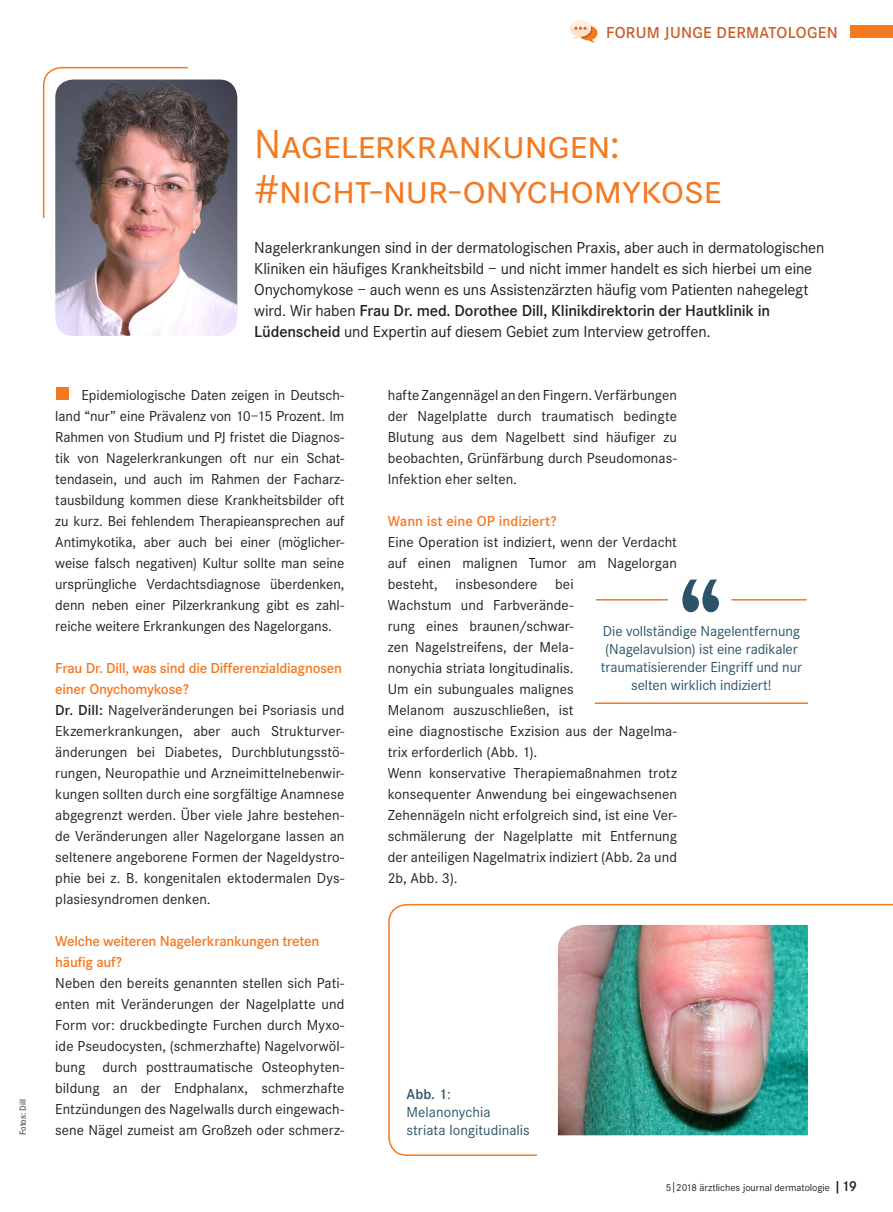
<style>
.page{position:relative;width:893px;height:1212px;background:#fff}
.page>*{position:absolute;margin:0;border:0;box-sizing:border-box;transform-origin:0 0}
.Headline{font:42px "Corporate SSC";letter-spacing:-.005em;color:#f47921}
.Subline{font:16.5px/21px "Corporate S";letter-spacing:-.01em;color:#231f20}
.t1{font:600 16.5px "Corporate S";letter-spacing:.02em;color:#cb5d27}
.Fließtext{font:15px/21px "Corporate S";letter-spacing:.005em;color:#231f20;text-align:justify}
.Fließtext-2{font:600 15px/21px "Corporate S";letter-spacing:-.015em;color:#f47921}
.Erster_Absatz{font:15px/18px "Corporate S";letter-spacing:-.005em;color:#2c5369;text-align:center}
.Bildunterschriften{font:15px "Corporate S";letter-spacing:.005em;color:#2c5369}
.Bildunterschriften-2{font:600 15px "Corporate S";color:#2c5369}
.Pagina{font:10.5px "Corporate S";color:#231f20}
.t2{font:9px "Corporate S";color:#231f20}
.s1{font-weight:600}
.s2{font-weight:400}
.s3{font-weight:600;font-size:15px}
</style>
<div class="page">
<div style="left:850px;top:25px;width:43px;height:13px;background:#f47921"></div>
<svg style="left:570px;top:20px;width:27px;height:23px"></svg>
<svg style="left:388px;top:904px;width:505px;height:252px"></svg>
<div style="left:56px;top:387px;width:13px;height:13px;background:#f47921"></div>
<div style="left:43px;top:67px;width:198px;height:192px;border:2px solid #f47921;border-radius:18px"></div>
<div style="left:34px;top:218px;width:186px;height:56px;background:#fff"></div>
<div style="left:188px;top:55px;width:58px;height:206px;background:#fff"></div>
<img style="left:55px;top:80px;width:182px;height:256px">
<img style="left:558px;top:925px;width:250px;height:210px">
<hr style="left:596px;top:599px;width:76px;height:1px;background:#f47921">
<hr style="left:731px;top:599px;width:76px;height:1px;background:#f47921">
<hr style="left:595px;top:702px;width:213px;height:2px;background:#f47921">
<div style="left:669px;top:594px;width:59px;height:15px;background:#fff"></div>
<svg style="left:682px;top:579px;width:37px;height:33px"></svg>
<div style="left:537px;top:1140px;width:356px;height:31px;background:#fff"></div>
<p class="t1" style="left:606px;top:23px;width:233px">FORUM JUNGE DERMATOLOGEN</p>
<p class="t2" style="left:18px;top:1135px;width:37px;rotate:-90deg">Fotos: Dill</p>
<p class="Headline" style="left:254px;top:121px;width:368px">Nagelerkrankungen:</p>
<p class="Headline" style="left:254px;top:166px;width:469px">#nicht-nur-onychomykose</p>
<p class="Subline" style="left:254px;top:237px;width:572px">Nagelerkrankungen sind in der dermatologischen Praxis, aber auch in dermatologischen Kliniken ein häufiges Krankheitsbild – und nicht immer handelt es sich hierbei um eine Onychomykose – auch wenn es uns Assistenzärzten häufig vom Patienten nahegelegt wird. Wir haben <span class="s1">Frau Dr. med. Dorothee Dill, Klinikdirektorin der Hautklinik in</span></p>
<p class="Subline" style="left:254px;top:321px;width:458px"><span class="s1">Lüdenscheid</span> und Expertin auf diesem Gebiet zum Interview getroffen.</p>
<p class="Fließtext" style="left:55px;top:385px;width:291px;text-indent:26px">Epidemiologische Daten zeigen in Deutsch&shy;land “nur” eine Prävalenz von 10–15 Prozent. Im Rahmen von Studium und PJ fristet die Diagnos&shy;tik von Nagelerkrankungen oft nur ein Schat&shy;tendasein, und auch im Rahmen der Facharz&shy;tausbildung kommen diese Krankheitsbilder oft zu kurz. Bei fehlendem Therapieansprechen auf Antimykotika, aber auch bei einer (möglicher&shy;weise falsch negativen) Kultur sollte man seine ursprüngliche Verdachtsdiagnose überdenken, denn neben einer Pilzerkrankung gibt es zahl&shy;reiche weitere Erkrankungen des Nagelorgans.</p>
<p class="Fließtext-2" style="left:55px;top:657px;width:288px">Frau Dr. Dill, was sind die Differenzialdiagnosen einer Onychomykose?</p>
<p class="Fließtext" style="left:55px;top:700px;width:291px"><span class="s1">Dr. Dill:</span> Nagelveränderungen bei Psoriasis und Ekzemerkrankungen, aber auch Strukturver&shy;änderungen bei Diabetes, Durchblutungsstö&shy;rungen, Neuropathie und Arzneimittelnebenwir&shy;kungen sollten durch eine sorgfältige Anamnese abgegrenzt werden. Über viele Jahre bestehen&shy;de Veränderungen aller Nagelorgane lassen an seltenere angeborene Formen der Nageldystro&shy;phie bei z. B. kongenitalen ektodermalen Dys&shy;plasiesyndromen denken.</p>
<p class="Fließtext-2" style="left:55px;top:930px;width:266px">Welche weiteren Nagelerkrankungen treten häufig auf?</p>
<p class="Fließtext" style="left:55px;top:973px;width:291px">Neben den bereits genannten stellen sich Pati&shy;enten mit Veränderungen der Nagelplatte und Form vor: druckbedingte Furchen durch Myxo&shy;ide Pseudocysten, (schmerzhafte) Nagelvorwöl&shy;bung durch posttraumatische Osteophyten&shy;bildung an der Endphalanx, schmerzhafte Entzündungen des Nagelwalls durch eingewach&shy;sene Nägel zumeist am Großzeh oder schmerz-</p>
<p class="Fließtext" style="left:388px;top:385px;width:291px">hafte Zangennägel an den Fingern. Verfärbungen der Nagelplatte durch traumatisch bedingte Blutung aus dem Nagelbett sind häufiger zu beobachten, Grünfärbung durch Pseudomonas-Infektion eher selten.</p>
<p class="Fließtext-2" style="left:388px;top:510px;width:170px">Wann ist eine OP indiziert?</p>
<p class="Fließtext" style="left:388px;top:532px;width:291px;text-align:left">Eine Operation ist indiziert, wenn der Verdacht auf einen malignen Tumor am Nagelorgan besteht, insbesondere bei<br>Wachstum und Farbverände-<br>rung eines braunen/schwar-<br>zen Nagelstreifens, der Mela-<br>nonychia striata longitudinalis.<br>Um ein subunguales malignes<br>Melanom auszuschließen, ist<br>eine diagnostische Exzision aus der Nagelma&shy;trix erforderlich (Abb. 1).</p>
<p class="Fließtext" style="left:388px;top:763px;width:291px">Wenn konservative Therapiemaßnahmen trotz konsequenter Anwendung bei eingewachsenen Zehennägeln nicht erfolgreich sind, ist eine Ver&shy;schmälerung der Nagelplatte mit Entfernung der anteiligen Nagelmatrix indiziert (Abb. 2a und 2b, Abb. 3).</p>
<p class="Erster_Absatz" style="left:601px;top:623px;width:203px">Die vollständige Nagelentfernung (Nagelavulsion) ist eine radikaler traumatisierender Eingriff und nur selten wirklich indiziert!</p>
<p class="Bildunterschriften-2" style="left:406px;top:1086px;width:46px">Abb. 1<span class="s2">:</span></p>
<p class="Bildunterschriften" style="left:406px;top:1104px;width:85px">Melanonychia</p>
<p class="Bildunterschriften" style="left:406px;top:1122px;width:125px">striata longitudinalis</p>
<p class="Pagina" style="left:666px;top:1182px;width:193px">5|2018 ärztliches journal dermatologie <span class="s3">|19</span></p>
</div>
